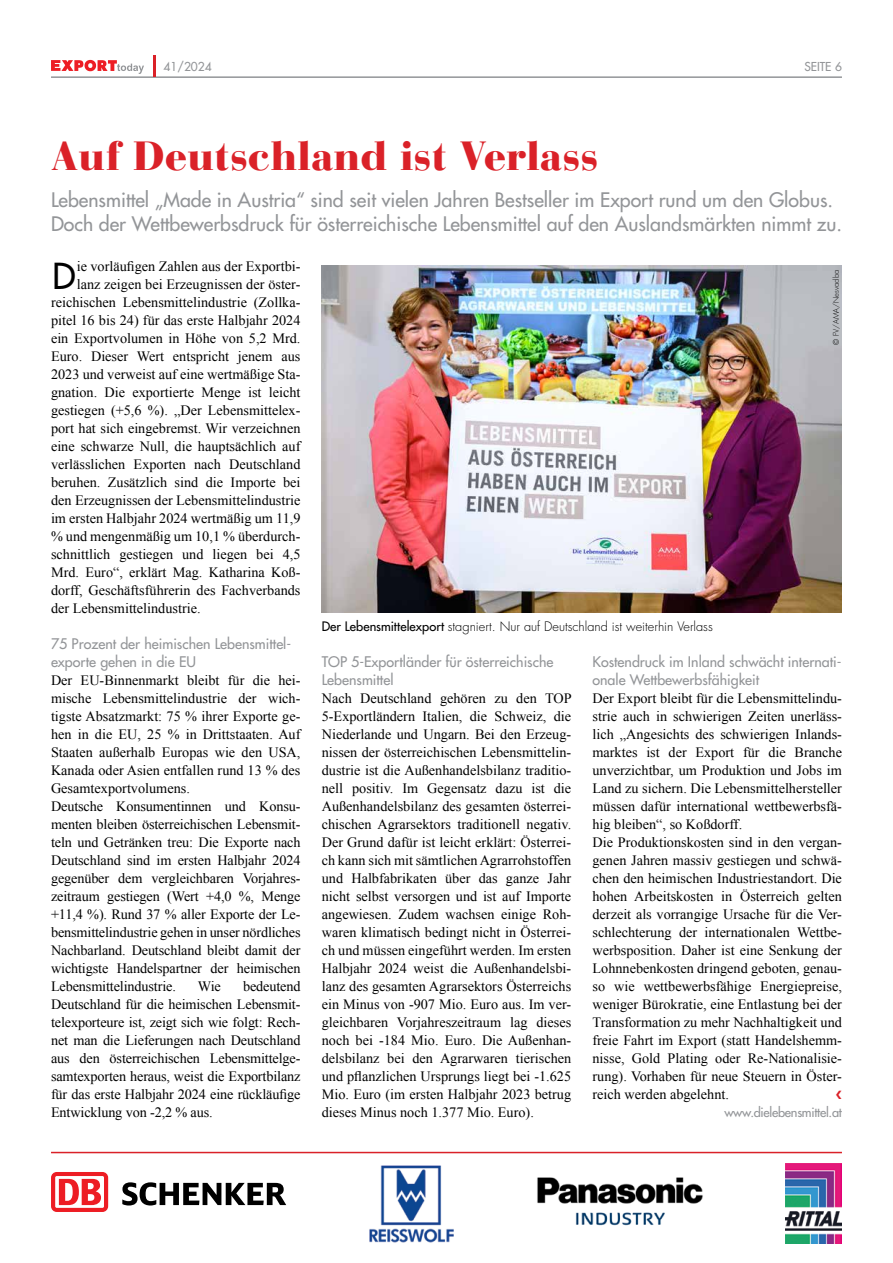
<style>
.page{position:relative;width:893px;height:1263px;background:#fff}
.page>*{position:absolute;margin:0;border:0;box-sizing:border-box;transform-origin:0 0}
.t1{font:900 40.5px "Bauer Bodoni Std";color:#da2128}
.t2{font:500 34.95px "Futura Std";color:#000}
.t3{font:500 19.5px/24px "Futura Std";color:#939598}
.t4{font:14.25px/18px "Times New Roman";color:#000}
.t5{font:500 14.25px/18px "Futura Std";color:#939598}
.t6{font:300 12.75px "Futura Std";color:#000}
.t7{font:500 12.75px "Futura Std";letter-spacing:-.02em;color:#939598}
.t8{font:500 12px "Futura Std";color:#939598}
.t9{font:300 7.5px "Futura Std";color:#000}
.s1{font-weight:500}
</style>
<div class="page">
<hr style="left:51px;top:76px;width:791px;height:2px;background:#939598">
<hr style="left:153px;top:55px;width:2px;height:21px;background:#da2128">
<svg style="left:51px;top:60px;width:93px;height:14px"></svg>
<div style="left:51px;top:1172px;width:57px;height:40px;background:#ed1d24;border-radius:6px"></div>
<svg style="left:55px;top:1176px;width:49px;height:32px"></svg>
<svg style="left:59px;top:1179px;width:42px;height:26px"></svg>
<svg style="left:122px;top:1182px;width:164px;height:23px"></svg>
<img style="left:786px;top:1164px;width:56px;height:79px">
<img style="left:369px;top:1165px;width:85px;height:78px">
<hr style="left:51px;top:1152px;width:791px;height:1px;background:#da2128">
<img style="left:537px;top:1177px;width:166px;height:49px">
<img style="left:322px;top:266px;width:520px;height:346px">
<p class="t8" style="left:164px;top:59px;width:50px">41/2024</p>
<p class="t8" style="left:804px;top:59px;width:39px">SEITE 6</p>
<h1 class="t1" style="left:51px;top:131px;width:549px">Auf Deutschland ist Verlass</h1>
<h3 class="t3" style="left:51px;top:188px;width:792px">Lebensmittel „Made in Austria“ sind seit vielen Jahren Bestseller im Export rund um den Globus.<br>Doch der Wettbewerbsdruck für österreichische Lebensmittel auf den Auslandsmärkten nimmt zu.</h3>
<p class="t9" style="left:831px;top:345px;width:76px;rotate:-90deg">© FV/AMA/Nesvadba</p>
<h2 class="t2" style="left:52px;top:254px;width:25px">D</h2>
<p class="t4" style="left:77px;top:257px;width:225px">ie vorläufigen Zahlen aus der Exportbi-</p>
<p class="t4" style="left:77px;top:275px;width:225px">lanz zeigen bei Erzeugnissen der öster-</p>
<p class="t4" style="left:51px;top:293px;width:251px">reichischen Lebensmittelindustrie (Zollka-</p>
<p class="t4" style="left:51px;top:311px;width:251px">pitel 16 bis 24) für das erste Halbjahr 2024</p>
<p class="t4" style="left:51px;top:329px;width:251px">ein Exportvolumen in Höhe von 5,2 Mrd.</p>
<p class="t4" style="left:51px;top:347px;width:251px">Euro. Dieser Wert entspricht jenem aus</p>
<p class="t4" style="left:51px;top:365px;width:251px">2023 und verweist auf eine wertmäßige Sta-</p>
<p class="t4" style="left:51px;top:383px;width:251px">gnation. Die exportierte Menge ist leicht</p>
<p class="t4" style="left:51px;top:401px;width:251px">gestiegen (+5,6 %). „Der Lebensmittelex-</p>
<p class="t4" style="left:51px;top:419px;width:251px">port hat sich eingebremst. Wir verzeichnen</p>
<p class="t4" style="left:51px;top:437px;width:251px">eine schwarze Null, die hauptsächlich auf</p>
<p class="t4" style="left:51px;top:455px;width:251px">verlässlichen Exporten nach Deutschland</p>
<p class="t4" style="left:51px;top:473px;width:251px">beruhen. Zusätzlich sind die Importe bei</p>
<p class="t4" style="left:51px;top:491px;width:251px">den Erzeugnissen der Lebensmittelindustrie</p>
<p class="t4" style="left:51px;top:509px;width:251px">im ersten Halbjahr 2024 wertmäßig um 11,9</p>
<p class="t4" style="left:51px;top:527px;width:251px">% und mengenmäßig um 10,1 % überdurch-</p>
<p class="t4" style="left:51px;top:545px;width:251px">schnittlich gestiegen und liegen bei 4,5</p>
<p class="t4" style="left:51px;top:563px;width:251px">Mrd. Euro“, erklärt Mag. Katharina Koß-</p>
<p class="t4" style="left:51px;top:581px;width:251px">dorff, Geschäftsführerin des Fachverbands</p>
<p class="t4" style="left:51px;top:599px;width:151px">der Lebensmittelindustrie.</p>
<p class="t5" style="left:51px;top:635px;width:242px">75 Prozent der heimischen Lebensmittel&shy;exporte gehen in die EU</p>
<p class="t4" style="left:51px;top:671px;width:251px">Der EU-Binnenmarkt bleibt für die hei&shy;mische Lebensmittelindustrie der wich&shy;tigste Absatzmarkt: 75 % ihrer Exporte ge&shy;hen in die EU, 25 % in Drittstaaten. Auf Staaten außerhalb Europas wie den USA, Kanada oder Asien entfallen rund 13 % des Gesamtexportvolumens.<br>Deutsche Konsumentinnen und Konsu&shy;menten bleiben österreichischen Lebensmit&shy;teln und Getränken treu: Die Exporte nach Deutschland sind im ersten Halbjahr 2024 gegenüber dem vergleichbaren Vorjahres&shy;zeitraum gestiegen (Wert +4,0 %, Menge +11,4 %). Rund 37 % aller Exporte der Le&shy;bensmittelindustrie gehen in unser nördliches Nachbarland. Deutschland bleibt damit der wichtigste Handelspartner der heimischen Lebensmittelindustrie.</p>
<p class="t6" style="left:322px;top:619px;width:393px"><span class="s1">Der Lebensmittelexport</span> stagniert. Nur auf Deutschland ist weiterhin Verlass</p>
<p class="t5" style="left:322px;top:653px;width:233px">TOP 5-Exportländer für österreichische<br>Lebensmittel</p>
<p class="t4" style="left:322px;top:689px;width:251px;text-align:justify">Nach Deutschland gehören zu den TOP 5-Exportländern Italien, die Schweiz, die Niederlande und Ungarn. Bei den Erzeug&shy;nissen der österreichischen Lebensmittelin&shy;dustrie ist die Außenhandelsbilanz traditio&shy;nell positiv. Im Gegensatz dazu ist die Außenhandelsbilanz des gesamten österrei&shy;chischen Agrarsektors traditionell negativ.<br>Der Grund dafür ist leicht erklärt: Österrei&shy;ch kann sich mit sämtlichen Agrarrohstoffen und Halbfabrikaten über das ganze Jahr nicht selbst versorgen und ist auf Importe angewiesen. Zudem wachsen einige Roh&shy;waren klimatisch bedingt nicht in Österrei&shy;ch und müssen eingeführt werden. Im ersten Halbjahr 2024 weist die Außenhandelsbi&shy;lanz des gesamten Agrarsektors Österreichs ein Minus von -907 Mio. Euro aus. Im ver&shy;gleichbaren Vorjahreszeitraum lag dieses noch bei -184 Mio. Euro. Die Außenhan&shy;delsbilanz bei den Agrarwaren tierischen und pflanzlichen Ursprungs liegt bei -1.625<br>Mio. Euro (im ersten Halbjahr 2023 betrug dieses Minus noch 1.377 Mio. Euro).</p>
<p class="t5" style="left:592px;top:653px;width:251px">Kostendruck im Inland schwächt internati&shy;onale Wettbewerbsfähigkeit</p>
<p class="t4" style="left:592px;top:689px;width:251px">Der Export bleibt für die Lebensmittelindu&shy;strie auch in schwierigen Zeiten unerläss&shy;lich „Angesichts des schwierigen Inlands&shy;marktes ist der Export für die Branche unverzichtbar, um Produktion und Jobs im Land zu sichern. Die Lebensmittelhersteller müssen dafür international wettbewerbsfä&shy;hig bleiben“, so Koßdorff.<br>Die Produktionskosten sind in den vergan&shy;genen Jahren massiv gestiegen und schwä&shy;chen den heimischen Industriestandort. Die hohen Arbeitskosten in Österreich gelten derzeit als vorrangige Ursache für die Ver&shy;schlechterung der internationalen Wettbe&shy;werbsposition. Daher ist eine Senkung der Lohnnebenkosten dringend geboten, genau&shy;so wie wettbewerbsfähige Energiepreise, weniger Bürokratie, eine Entlastung bei der Transformation zu mehr Nachhaltigkeit und freie Fahrt im Export (statt Handelshemm&shy;nisse, Gold Plating oder Re-Nationalisie&shy;rung). Vorhaben für neue Steuern in Öster&shy;reich werden abgelehnt.</p>
<p class="t7" style="left:724px;top:1104px;width:119px">www.dielebensmittel.at</p>
<p class="t4" style="left:51px;top:977px;width:251px;text-align:justify;text-indent:192px">bedeutend Deutschland für die heimischen Lebensmit&shy;telexporteure ist, zeigt sich wie folgt: Rech&shy;net man die Lieferungen nach Deutschland aus den österreichischen Lebensmittelge&shy;samtexporten heraus, weist die Exportbilanz für das erste Halbjahr 2024 eine rückläufige Entwicklung von -2,2 % aus.</p>
<p class="t4" style="left:198px;top:977px;width:24px">Wie</p>
</div>
